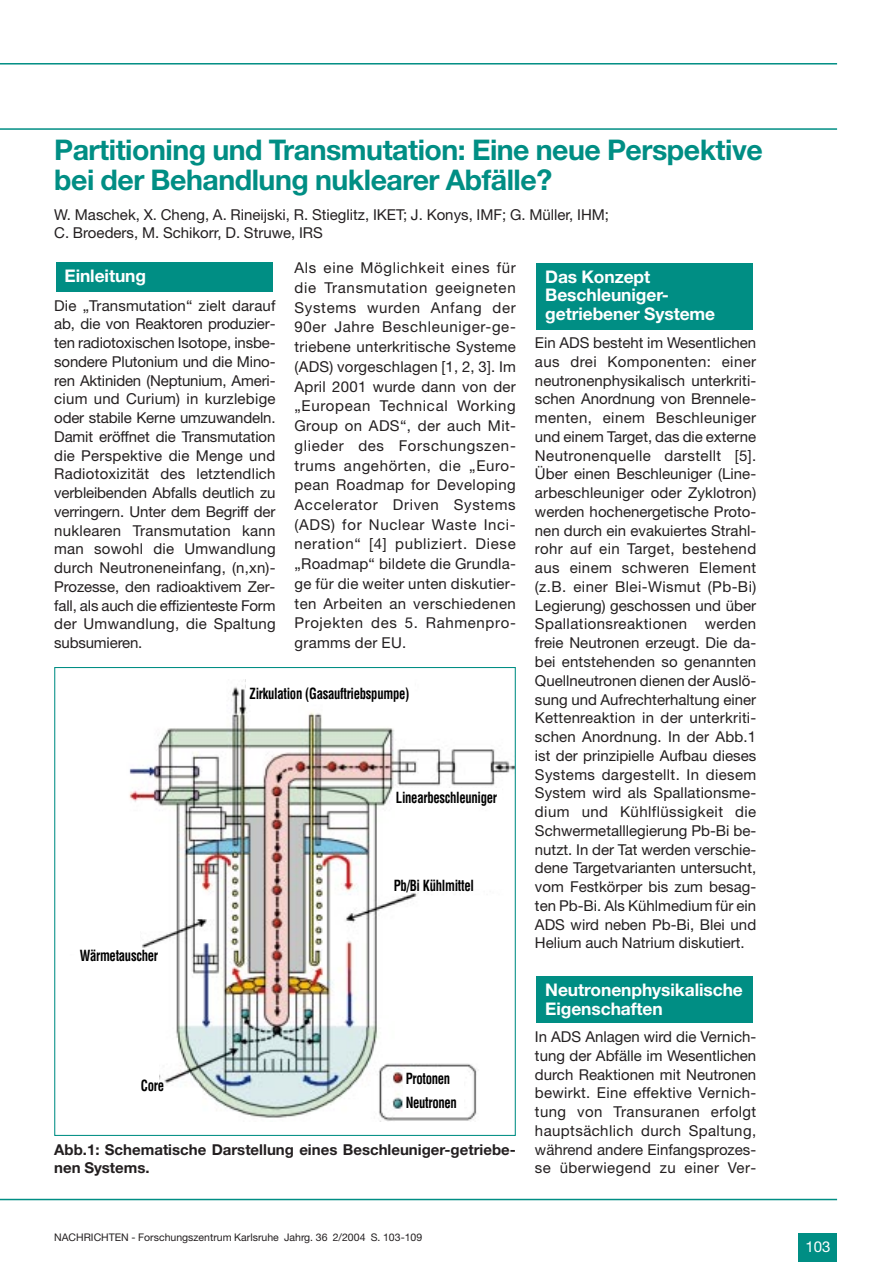
<style>
.page{position:relative;width:893px;height:1262px;background:#fff}
.page>*{position:absolute;margin:0;border:0;box-sizing:border-box;transform-origin:0 0}
.t1{font:700 28.5px/30px "Helvetica Neue";letter-spacing:-.015em;color:#008e84}
.t2{font:700 17.4px/18.8px "Helvetica Neue";letter-spacing:-.005em;color:#fff}
.t3{font:15px/18.8px "Helvetica Neue";color:#231f20;text-align:justify}
.t4{font:700 condensed 15px/24.8px "Helvetica";letter-spacing:-.025em;color:#000;scale:.85 1}
.t5{font:700 15px/18.8px "Helvetica Neue";color:#231f20}
.t6{font:15px "Helvetica Neue";color:#fff}
.t7{font:10.5px "Helvetica Neue";color:#231f20}
</style>
<div class="page">
<div style="left:536px;top:976px;width:217px;height:47px;background:#008e84"></div>
<div style="left:536px;top:263px;width:217px;height:66px;background:#008e84"></div>
<hr style="left:0;top:63px;width:837px;height:1px;background:#008e84">
<hr style="left:0;top:128px;width:837px;height:2px;background:#008e84">
<hr style="left:0;top:1198px;width:837px;height:2px;background:#008e84">
<div style="left:798px;top:1233px;width:39px;height:29px;background:#008e84"></div>
<img style="left:129px;top:679px;width:385px;height:442px">
<svg style="left:246px;top:679px;width:168px;height:17px"></svg>
<div style="left:393px;top:788px;width:108px;height:14px;background:#fff"></div>
<div style="left:413px;top:867px;width:100px;height:21px;background:#fff"></div>
<div style="left:402px;top:1068px;width:61px;height:43px;background:#fff"></div>
<div style="left:111px;top:1062px;width:48px;height:27px;background:#fff"></div>
<div style="left:55px;top:920px;width:85px;height:34px;background:#fff"></div>
<div style="left:56px;top:262px;width:217px;height:30px;background:#008e84"></div>
<h1 class="t1" style="left:54px;top:138px;width:710px">Partitioning und Transmutation: Eine neue Perspektive bei der Behandlung nuklearer Abfälle?</h1>
<p class="t3" style="left:54px;top:207px;width:556px;line-height:18px">W. Maschek, X. Cheng, A. Rineijski, R. Stieglitz, IKET; J. Konys, IMF; G. Müller, IHM;<br>C. Broeders, M. Schikorr, D. Struwe, IRS</p>
<p class="t2" style="left:64px;top:268px;width:83px">Einleitung</p>
<p class="t3" style="left:54px;top:297px;width:223px">Die „Transmutation“ zielt darauf ab, die von Reaktoren produzier&shy;ten radiotoxischen Isotope, insbe&shy;sondere Plutonium und die Mino&shy;ren Aktiniden (Neptunium, Ameri&shy;cium und Curium) in kurzlebige oder stabile Kerne umzuwandeln.<br>Damit eröffnet die Transmutation die Perspektive die Menge und Radiotoxizität des letztendlich verbleibenden Abfalls deutlich zu verringern. Unter dem Begriff der nuklearen Transmutation kann man sowohl die Umwandlung durch Neutroneneinfang, (n,xn)- Prozesse, den radioaktivem Zer&shy;fall, als auch die effizienteste Form der Umwandlung, die Spaltung subsumieren.</p>
<p class="t3" style="left:294px;top:259px;width:223px;line-height:19.8px">Als eine Möglichkeit eines für die Transmutation geeigneten Systems wurden Anfang der 90er Jahre Beschleuniger-ge&shy;triebene unterkritische Systeme (ADS) vorgeschlagen [1, 2, 3]. Im April 2001 wurde dann von der „European Technical Working Group on ADS“, der auch Mit&shy;glieder des Forschungszen&shy;trums angehörten, die „Euro&shy;pean Roadmap for Developing Accelerator Driven Systems (ADS) for Nuclear Waste Inci&shy;neration“ [4] publiziert. Diese „Roadmap“ bildete die Grundla&shy;ge für die weiter unten diskutier&shy;ten Arbeiten an verschiedenen Projekten des 5. Rahmenpro&shy;gramms der EU.</p>
<p class="t4" style="left:249px;top:682px;width:189px">Zirkulation (Gasauftriebspumpe)</p>
<p class="t4" style="left:396px;top:786px;width:121px">Linearbeschleuniger</p>
<p class="t4" style="left:80px;top:944px;width:94px">Wärmetauscher</p>
<p class="t4" style="left:141px;top:1074px;width:29px">Core</p>
<p class="t4" style="left:393px;top:874px;width:96px">Pb/Bi Kühlmittel</p>
<p class="t4" style="left:405px;top:1067px;width:62px">Protonen<br>Neutronen</p>
<p class="t5" style="left:54px;top:1141px;width:463px">Abb.1: Schematische Darstellung eines Beschleuniger-getriebe&shy;nen Systems.</p>
<p class="t2" style="left:545px;top:269px;width:171px">Das Konzept<br>Beschleuniger&shy;getriebener Systeme</p>
<p class="t3" style="left:535px;top:335px;width:223px">Ein ADS besteht im Wesentlichen aus drei Komponenten: einer neutronenphysikalisch unterkriti&shy;schen Anordnung von Brennele&shy;menten, einem Beschleuniger und einem Target, das die externe Neutronenquelle darstellt [5].<br>Über einen Beschleuniger (Line&shy;arbeschleuniger oder Zyklotron) werden hochenergetische Proto&shy;nen durch ein evakuiertes Strahl&shy;rohr auf ein Target, bestehend aus einem schweren Element (z.B. einer Blei-Wismut (Pb-Bi)<br>Legierung) geschossen und über Spallationsreaktionen werden freie Neutronen erzeugt. Die da&shy;bei entstehenden so genannten Quellneutronen dienen der Auslö&shy;sung und Aufrechterhaltung einer Kettenreaktion in der unterkriti&shy;schen Anordnung. In der Abb.1 ist der prinzipielle Aufbau dieses Systems dargestellt. In diesem System wird als Spallationsme&shy;dium und Kühlflüssigkeit die Schwermetalllegierung Pb-Bi be&shy;nutzt. In der Tat werden verschie&shy;dene Targetvarianten untersucht, vom Festkörper bis zum besag&shy;ten Pb-Bi. Als Kühlmedium für ein ADS wird neben Pb-Bi, Blei und Helium auch Natrium diskutiert.</p>
<p class="t2" style="left:545px;top:981px;width:199px">Neutronenphysikalische<br>Eigenschaften</p>
<p class="t3" style="left:535px;top:1029px;width:223px">In ADS Anlagen wird die Vernich&shy;tung der Abfälle im Wesentlichen durch Reaktionen mit Neutronen bewirkt. Eine effektive Vernich&shy;tung von Transuranen erfolgt hauptsächlich durch Spaltung, während andere Einfangsprozes&shy;se überwiegend zu einer Ver-</p>
<p class="t7" style="left:54px;top:1233px;width:369px">NACHRICHTEN - Forschungszentrum Karlsruhe Jahrg. 36 2/2004 S. 103-109</p>
<p class="t6" style="left:805px;top:1241px;width:27px">103</p>
</div>
